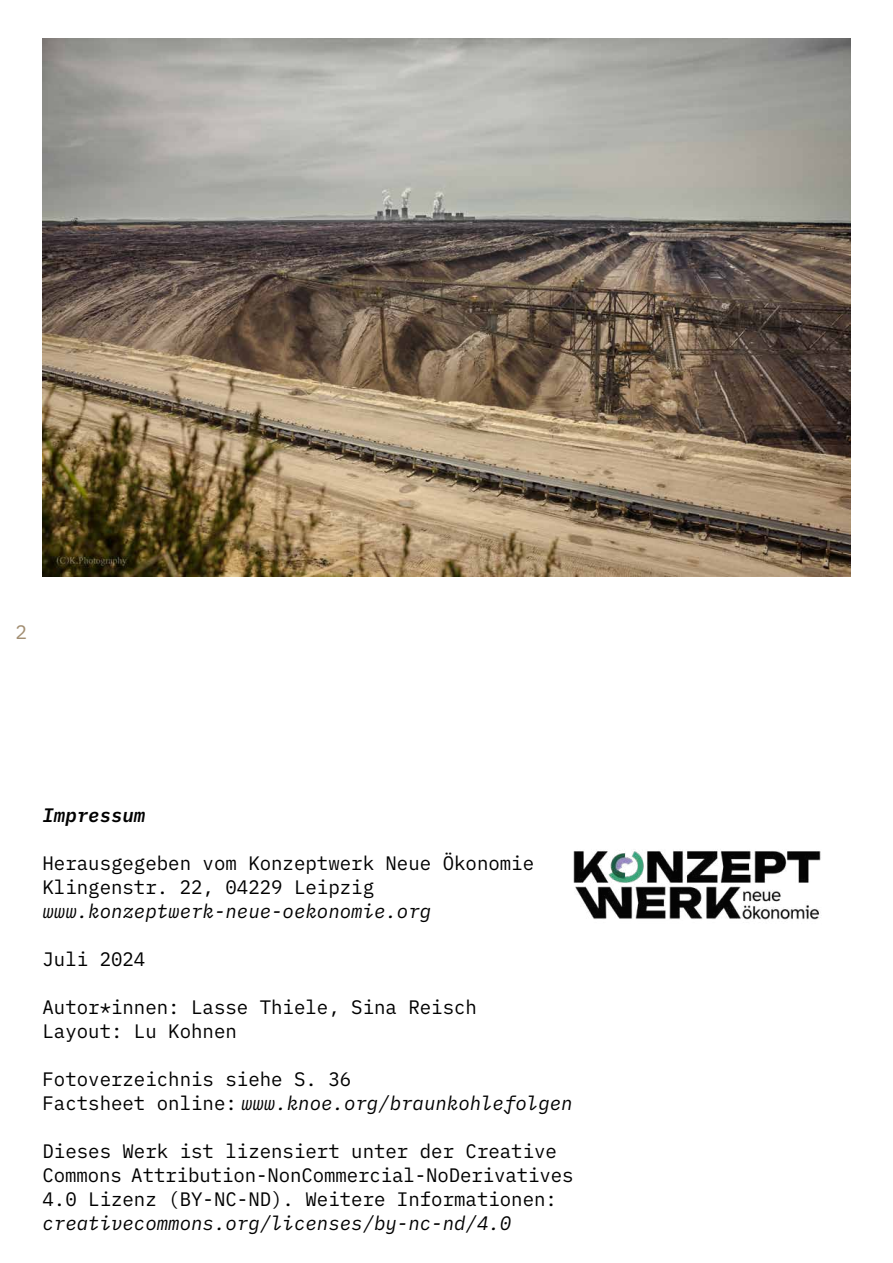
<style>
.page{position:relative;width:893px;height:1263px;background:#fff}
.page>*{position:absolute;margin:0;border:0;box-sizing:border-box;transform-origin:0 0}
.t1{font:19.5px/24px "IBM Plex Mono";color:#000}
.t2{font:italic 19.5px "IBM Plex Mono";color:#000}
.t3{font:italic 600 19.5px "IBM Plex Mono";color:#000}
.t4{font:19.5px "IBM Plex Mono";color:#a28e72}
.s1{font-style:italic}
</style>
<div class="page">
<img style="left:43px;top:38px;width:807px;height:539px">
<img style="left:573px;top:850px;width:248px;height:70px">
<p class="t4" style="left:15px;top:617px;width:13px">2</p>
<p class="t3" style="left:43px;top:800px;width:104px">Impressum</p>
<p class="t1" style="left:43px;top:850px;width:493px">Herausgegeben vom Konzeptwerk Neue Ökonomie<br>Klingenstr. 22, 04229 Leipzig</p>
<p class="t2" style="left:43px;top:896px;width:390px">www.konzeptwerk-neue-oekonomie.org</p>
<p class="t1" style="left:43px;top:946px;width:104px">Juli 2024</p>
<p class="t1" style="left:43px;top:994px;width:436px">Autor*innen: Lasse Thiele, Sina Reisch<br>Layout: Lu Kohnen</p>
<p class="t1" style="left:43px;top:1066px;width:532px">Fotoverzeichnis siehe S. 36<br>Factsheet online: <span class="s1">www.knoe.org/braunkohlefolgen</span></p>
<p class="t1" style="left:43px;top:1138px;width:533px">Dieses Werk ist lizensiert unter der Creative<br>Commons Attribution-NonCommercial-NoDerivatives<br>4.0 Lizenz (BY-NC-ND). Weitere Informationen:</p>
<p class="t2" style="left:43px;top:1208px;width:470px">creativecommons.org/licenses/by-nc-nd/4.0</p>
</div>
